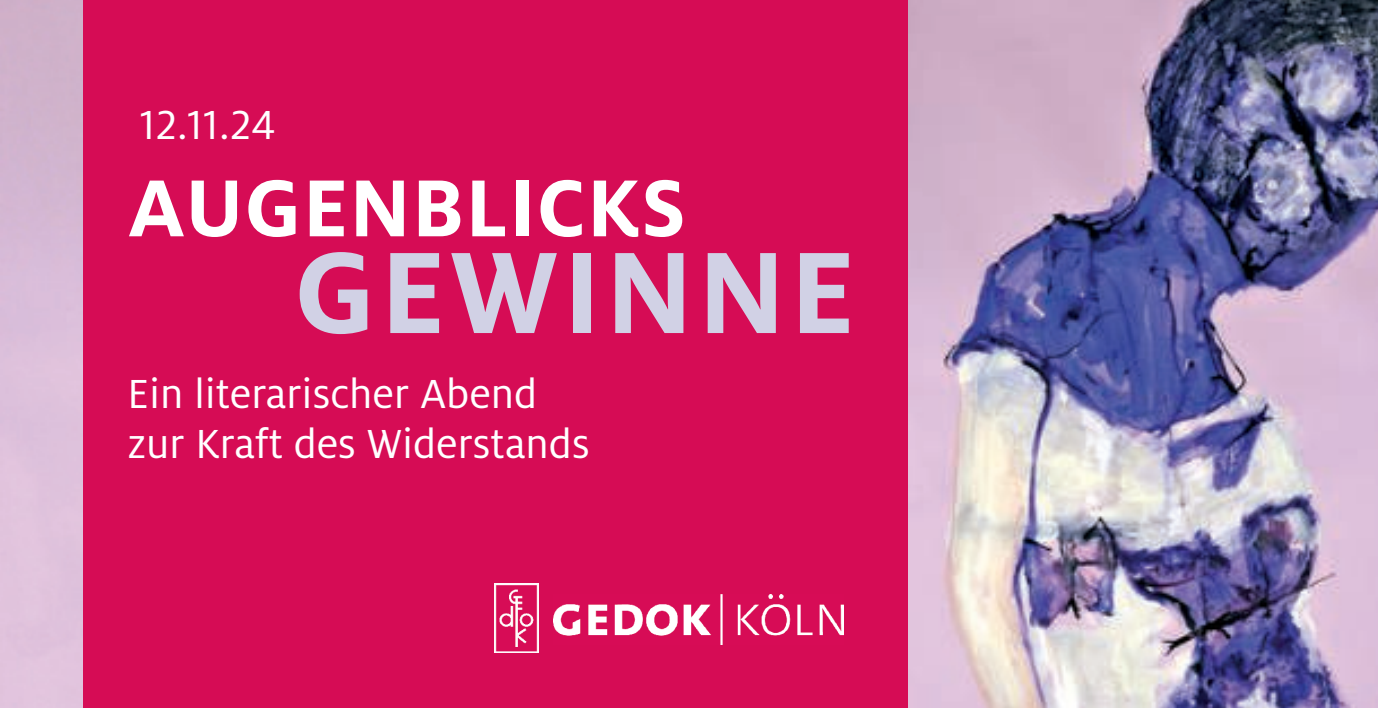
<style>
.page{position:relative;width:1378px;height:708px;background:#d60c55}
.page>*{position:absolute;margin:0;border:0;box-sizing:border-box;transform-origin:0 0}
.t1{font:700 128.25px "Milo Pro";letter-spacing:.03em;color:#d1d1e5}
.t2{font:700 89.33px "Milo Pro";letter-spacing:.01em;color:#fff}
.t3{font:45px/49.5px "Milo Pro";color:#fff}
</style>
<div class="page">
<img style="left:908px;top:0;width:470px;height:708px">
<img style="left:0;top:0;width:83px;height:708px">
<svg style="left:494px;top:583px;width:45px;height:70px"></svg>
<img style="left:494px;top:583px;width:44px;height:69px">
<img style="left:554px;top:594px;width:290px;height:50px">
<p class="t3" style="left:140px;top:100px;width:138px">12.11.24</p>
<h2 class="t2" style="left:128px;top:157px;width:559px">AUGENBLICKS</h2>
<h1 class="t1" style="left:294px;top:220px;width:562px">GEWINNE</h1>
<p class="t3" style="left:128px;top:370px;width:464px">Ein literarischer Abend zur Kraft des Widerstands</p>
</div>
